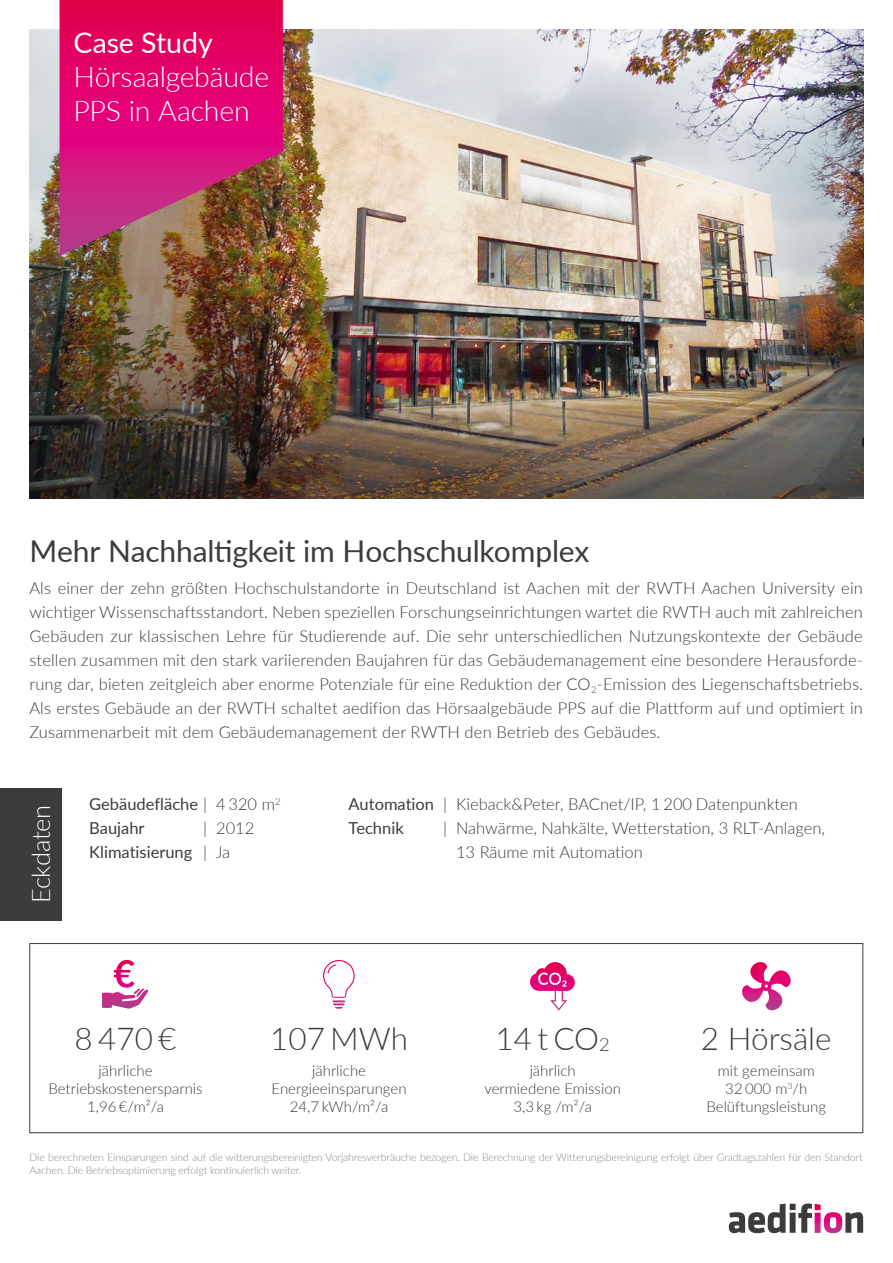
<style>
.page{position:relative;width:893px;height:1263px;background:#fff}
.page>*{position:absolute;margin:0;border:0;box-sizing:border-box;transform-origin:0 0}
.t1{font:300 31.5px "Lato";color:#3c3c3b}
.t2{font:30px "Lato";letter-spacing:-.005em;color:#3c3c3b}
.t3{font:300 28.5px/34.2px "Lato";letter-spacing:-.005em;color:#fff}
.t4{font:28.5px "Lato";letter-spacing:-.005em;color:#fff}
.t5{font:300 25.5px "Lato";letter-spacing:-.015em;color:#fff}
.t6{font:300 16.5px/24px "Lato";color:#3c3c3b}
.t7{font:16.5px/24px "Lato";color:#3c3c3b}
.t8{font:300 15px/18px "Lato";color:#3c3c3b;text-align:center}
.t9{font:300 10.5px/12.6px "Lato";letter-spacing:-.01em;color:#878787}
.s1{font-weight:300}
.s2{font-weight:400}
.s3{font-size:18.3px}
</style>
<div class="page">
<img style="left:30px;top:30px;width:833px;height:468px">
<svg style="left:60px;top:0;width:223px;height:256px;background:#cb1a65"></svg>
<svg style="left:729px;top:1203px;width:134px;height:30px"></svg>
<div style="left:30px;top:943px;width:833px;height:190px;border:1px solid #3c3c3b"></div>
<svg style="left:102px;top:960px;width:46px;height:49px"></svg>
<svg style="left:323px;top:960px;width:32px;height:49px"></svg>
<svg style="left:530px;top:962px;width:45px;height:48px"></svg>
<svg style="left:742px;top:962px;width:49px;height:48px"></svg>
<div style="left:0;top:789px;width:62px;height:132px;background:#3c3c3b"></div>
<h3 class="t4" style="left:73px;top:22px;width:141px">Case Study</h3>
<h3 class="t3" style="left:73px;top:59px;width:197px">Hörsaalgebäude<br>PPS in Aachen</h3>
<h2 class="t2" style="left:29px;top:530px;width:562px">Mehr Nachhaltigkeit im Hochschulkomplex</h2>
<p class="t6" style="left:29px;top:575px;width:835px;text-align:justify">Als einer der zehn größten Hochschulstandorte in Deutschland ist Aachen mit der RWTH Aachen University ein wichtiger Wissenschaftsstandort. Neben speziellen Forschungseinrichtungen wartet die RWTH auch mit zahlreichen Gebäuden zur klassischen Lehre für Studierende auf. Die sehr unterschiedlichen Nutzungskontexte der Gebäude stellen zusammen mit den stark variierenden Baujahren für das Gebäudemanagement eine besondere Herausforde&shy;rung dar, bieten zeitgleich aber enorme Potenziale für eine Reduktion der CO<sub>2</sub>-Emission des Liegenschaftsbetriebs.<br>Als erstes Gebäude an der RWTH schaltet aedifion das Hörsaalgebäude PPS auf die Plattform auf und optimiert in Zusammenarbeit mit dem Gebäudemanagement der RWTH den Betrieb des Gebäudes.</p>
<h3 class="t5" style="left:23px;top:903px;width:100px;rotate:-90deg">Eckdaten</h3>
<p class="t7" style="left:89px;top:791px;width:193px">Gebäudefläche <span class="s1">| 4 320 m</span><sup>2<br></sup>Baujahr</p>
<p class="t7" style="left:89px;top:815px;width:167px;text-indent:114px"><span class="s1">| 2012<br></span>Klimatisierung <span class="s1">| Ja</span></p>
<p class="t6" style="left:349px;top:791px;width:451px"><span class="s2">Automation</span> | Kieback&amp;Peter, BACnet/IP, 1 200 Datenpunkten<br><span class="s2">Technik</span></p>
<p class="t6" style="left:456px;top:815px;width:371px;text-indent:-13px">| Nahwärme, Nahkälte, Wetterstation, 3 RLT-Anlagen,<br>13 Räume mit Automation</p>
<h1 class="t1" style="left:75px;top:1016px;width:103px">8 470 €</h1>
<p class="t8" style="left:48px;top:1061px;width:156px">jährliche<br>Betriebskostenersparnis<br>1,96 €/m²/a</p>
<h1 class="t1" style="left:270px;top:1016px;width:139px">107 MWh</h1>
<p class="t8" style="left:272px;top:1061px;width:137px">jährliche<br>Energieeinsparungen<br>24,7 kWh/m²/a</p>
<h1 class="t1" style="left:496px;top:1016px;width:116px">14 t CO<span class="s3">2</span></h1>
<p class="t8" style="left:484px;top:1061px;width:138px">jährlich<br>vermiedene Emission<br>3,3 kg /m²/a</p>
<h1 class="t1" style="left:701px;top:1016px;width:132px">2 Hörsäle</h1>
<p class="t8" style="left:706px;top:1061px;width:121px">mit gemeinsam<br>32 000 m<sup>3</sup>/h<br>Belüftungsleistung</p>
<p class="t9" style="left:29px;top:1150px;width:835px">Die berechneten Einsparungen sind auf die witterungsbereinigten Vorjahresverbräuche bezogen. Die Berechnung der Witterungsbereinigung erfolgt über Gradtagszahlen für den Standort<br>Aachen. Die Betriebsoptimierung erfolgt kontinuierlich weiter.</p>
</div>
